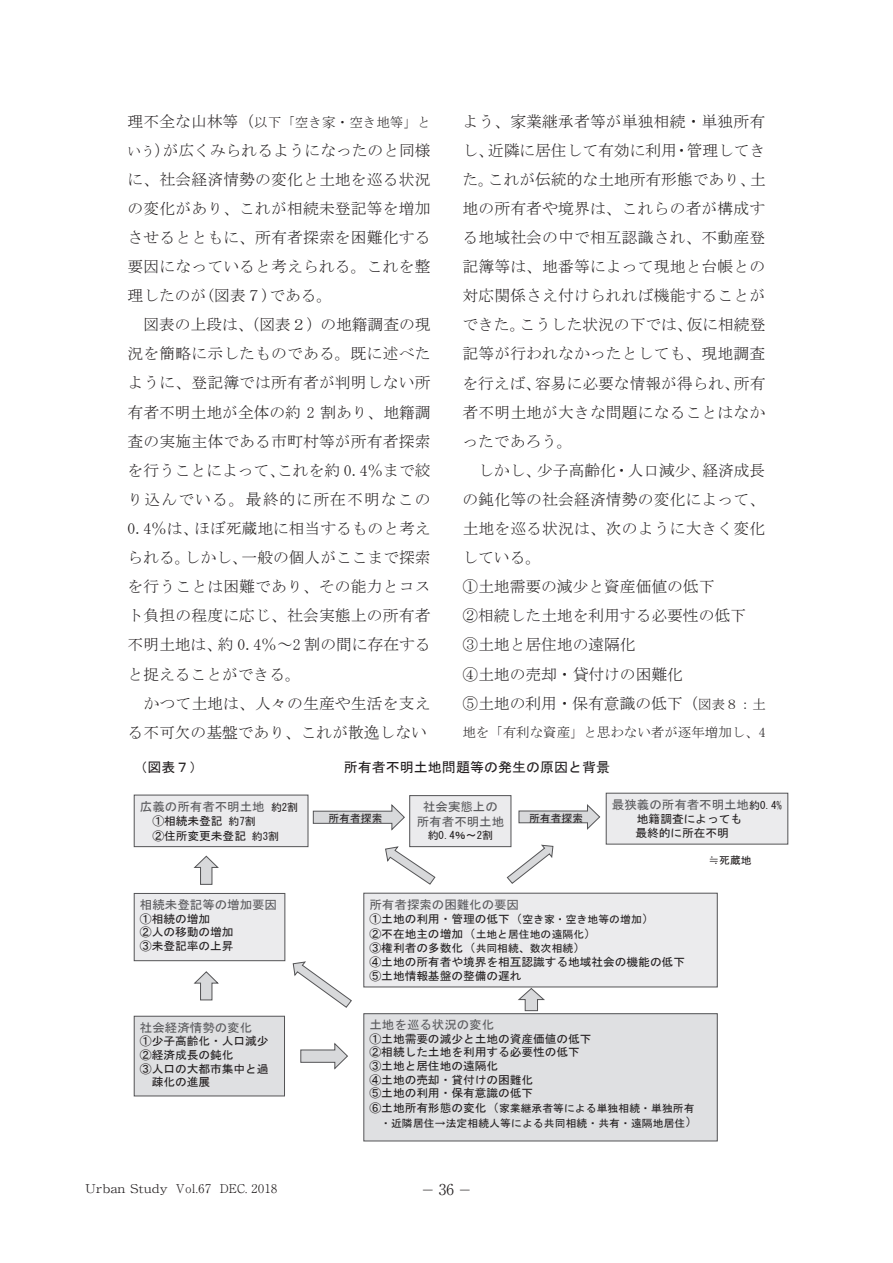
<style>
.page{position:relative;width:893px;height:1263px;background:#fff}
.page>*{position:absolute;margin:0;border:0;box-sizing:border-box;transform-origin:0 0}
.t1{font:15.75px "MS Mincho";letter-spacing:.01em;color:#231f20}
.t2{font:15.75px "MS Mincho";letter-spacing:.075em;color:#231f20}
.t3{font:13.65px "MS Gothic";color:#231f20}
.t4{font:13.5px "MS Mincho";color:#231f20}
.t5{font:300 13.5px "Ryumin Pro";color:#231f20;scale:1.3 1}
.t6{font:12.15px/14.5px "MS Gothic";color:#5a5a5d;text-align:center}
.t7{font:300 12px "Ryumin Pro";color:#231f20;scale:1.2 1}
.t8{font:11.4px/13.6px "MS Gothic";letter-spacing:-.005em;color:#231f20}
.t9{font:10.5px/14.5px "MS Gothic";color:#231f20}
.s1{font-size:15.75px}
.s2{font-size:13.5px}
.s3{font-size:10.5px;color:#231f20}
.s4{font-size:10.5px}
.s5{font-size:12.15px}
.s6{font-size:11.4px}
.s7{font-size:15px}
</style>
<div class="page">
<div style="left:134px;top:795px;width:174px;height:52px;background:#ebebed"></div>
<div style="left:134px;top:795px;width:174px;height:52px;border:1px solid #545456"></div>
<div style="left:410px;top:796px;width:101px;height:51px;background:#ebebed"></div>
<div style="left:409px;top:795px;width:102px;height:52px;border:1px solid #545456"></div>
<div style="left:606px;top:793px;width:182px;height:51px;background:#ebebed"></div>
<div style="left:606px;top:793px;width:182px;height:51px;border:1px solid #545456"></div>
<div style="left:134px;top:893px;width:151px;height:68px;background:#ebebed"></div>
<div style="left:134px;top:893px;width:151px;height:68px;border:1px solid #545456"></div>
<div style="left:364px;top:893px;width:353px;height:94px;background:#ebebed"></div>
<div style="left:363px;top:893px;width:355px;height:94px;border:1px solid #545456"></div>
<div style="left:134px;top:1016px;width:150px;height:80px;background:#dfe0e2"></div>
<div style="left:134px;top:1016px;width:151px;height:80px;border:1px solid #545456"></div>
<div style="left:364px;top:1014px;width:353px;height:127px;background:#dfe0e2"></div>
<div style="left:363px;top:1013px;width:355px;height:128px;border:1px solid #545456"></div>
<svg style="left:313px;top:804px;width:92px;height:27px"></svg>
<svg style="left:518px;top:804px;width:83px;height:26px"></svg>
<svg style="left:300px;top:1042px;width:48px;height:28px"></svg>
<svg style="left:506px;top:844px;width:48px;height:40px"></svg>
<svg style="left:385px;top:846px;width:51px;height:39px"></svg>
<svg style="left:193px;top:855px;width:26px;height:30px"></svg>
<svg style="left:517px;top:987px;width:29px;height:24px"></svg>
<svg style="left:292px;top:961px;width:60px;height:47px"></svg>
<svg style="left:193px;top:971px;width:26px;height:30px"></svg>
<p class="t4" style="left:128px;top:115px;width:304px"><span class="s1">理不全な山林等（</span>以下「空き家・空き地等」と</p>
<p class="t1" style="left:128px;top:142px;width:304px"><span class="s2">いう</span>）が広くみられるようになったのと同様</p>
<p class="t1" style="left:128px;top:171px;width:304px">に、社会経済情勢の変化と土地を巡る状況</p>
<p class="t1" style="left:128px;top:200px;width:304px">の変化があり、これが相続未登記等を増加</p>
<p class="t1" style="left:128px;top:229px;width:304px">させるとともに、所有者探索を困難化する</p>
<p class="t1" style="left:128px;top:258px;width:304px">要因になっていると考えられる。これを整</p>
<p class="t1" style="left:128px;top:288px;width:206px">理したのが(図表７)である。</p>
<p class="t1" style="left:143px;top:317px;width:289px">図表の上段は、（図表２）の地籍調査の現</p>
<p class="t1" style="left:128px;top:346px;width:304px">況を簡略に示したものである。既に述べた</p>
<p class="t1" style="left:128px;top:375px;width:304px">ように、登記簿では所有者が判明しない所</p>
<p class="t1" style="left:128px;top:404px;width:304px">有者不明土地が全体の約 2 割あり、地籍調</p>
<p class="t1" style="left:128px;top:433px;width:304px">査の実施主体である市町村等が所有者探索</p>
<p class="t1" style="left:128px;top:462px;width:304px">を行うことによって、これを約 0.4％まで絞</p>
<p class="t2" style="left:128px;top:491px;width:304px">り込んでいる。最終的に所在不明なこの</p>
<p class="t1" style="left:128px;top:520px;width:304px">0.4％は、ほぼ死蔵地に相当するものと考え</p>
<p class="t1" style="left:128px;top:550px;width:304px">られる。しかし、一般の個人がここまで探索</p>
<p class="t1" style="left:128px;top:579px;width:304px">を行うことは困難であり、その能力とコス</p>
<p class="t1" style="left:128px;top:608px;width:304px">ト負担の程度に応じ、社会実態上の所有者</p>
<p class="t1" style="left:128px;top:637px;width:304px">不明土地は、約 0.4％～2 割の間に存在する</p>
<p class="t1" style="left:128px;top:666px;width:175px">と捉えることができる。</p>
<p class="t1" style="left:143px;top:695px;width:289px">かつて土地は、人々の生産や生活を支え</p>
<p class="t1" style="left:128px;top:724px;width:301px">る不可欠の基盤であり、これが散逸しない</p>
<p class="t1" style="left:462px;top:113px;width:304px">よう、家業継承者等が単独相続・単独所有</p>
<p class="t1" style="left:462px;top:142px;width:304px">し、近隣に居住して有効に利用・管理してき</p>
<p class="t1" style="left:462px;top:171px;width:304px">た。これが伝統的な土地所有形態であり、土</p>
<p class="t1" style="left:462px;top:200px;width:304px">地の所有者や境界は、これらの者が構成す</p>
<p class="t1" style="left:462px;top:229px;width:304px">る地域社会の中で相互認識され、不動産登</p>
<p class="t1" style="left:462px;top:258px;width:304px">記簿等は、地番等によって現地と台帳との</p>
<p class="t1" style="left:462px;top:288px;width:304px">対応関係さえ付けられれば機能することが</p>
<p class="t1" style="left:462px;top:317px;width:304px">できた。こうした状況の下では、仮に相続登</p>
<p class="t1" style="left:462px;top:346px;width:304px">記等が行われなかったとしても、現地調査</p>
<p class="t1" style="left:462px;top:375px;width:304px">を行えば、容易に必要な情報が得られ、所有</p>
<p class="t1" style="left:462px;top:404px;width:304px">者不明土地が大きな問題になることはなか</p>
<p class="t1" style="left:462px;top:433px;width:112px">ったであろう。</p>
<p class="t1" style="left:478px;top:462px;width:289px">しかし、少子高齢化・人口減少、経済成長</p>
<p class="t1" style="left:462px;top:491px;width:304px">の鈍化等の社会経済情勢の変化によって、</p>
<p class="t1" style="left:462px;top:520px;width:304px">土地を巡る状況は、次のように大きく変化</p>
<p class="t1" style="left:462px;top:550px;width:80px">している。</p>
<p class="t1" style="left:462px;top:579px;width:253px">①土地需要の減少と資産価値の低下</p>
<p class="t1" style="left:462px;top:608px;width:285px">②相続した土地を利用する必要性の低下</p>
<p class="t1" style="left:462px;top:637px;width:175px">③土地と居住地の遠隔化</p>
<p class="t1" style="left:462px;top:666px;width:222px">④土地の売却・貸付けの困難化</p>
<p class="t1" style="left:462px;top:695px;width:305px">⑤土地の利用・保有意識の低下（<span class="s2">図表８：土</span></p>
<p class="t4" style="left:462px;top:725px;width:304px">地を「有利な資産」と思わない者が逐年増加し、4</p>
<p class="t3" style="left:134px;top:761px;width:72px">（図表７）</p>
<p class="t3" style="left:344px;top:761px;width:268px">所有者不明土地問題等の発生の原因と背景</p>
<p class="t6" style="left:140px;top:799px;width:160px">広義の所有者不明土地<span class="s3">約2割</span></p>
<p class="t8" style="left:152px;top:814px;width:128px;line-height:14.5px">①相続未登記<span class="s4">約7割<br></span>②住所変更未登記<span class="s4">約3割</span></p>
<p class="t6" style="left:612px;top:797px;width:171px">最狭義の所有者不明土地<span class="s3">約0.4%</span></p>
<p class="t8" style="left:635px;top:812px;width:108px">地籍調査によっても最終的に所在不明</p>
<p class="t6" style="left:417px;top:799px;width:89px">社会実態上の所有者不明土地</p>
<p class="t9" style="left:428px;top:827px;width:67px">約0.4％～2割</p>
<p class="t9" style="left:328px;top:811px;width:56px">所有者探索</p>
<p class="t9" style="left:529px;top:810px;width:56px">所有者探索</p>
<p class="t6" style="left:140px;top:897px;width:139px">相続未登記等の増加要因</p>
<p class="t8" style="left:140px;top:911px;width:95px">①相続の増加<br>②人の移動の増加<br>③未登記率の上昇</p>
<p class="t6" style="left:140px;top:1020px;width:114px">社会経済情勢の変化</p>
<p class="t8" style="left:140px;top:1034px;width:130px">①少子高齢化・人口減少</p>
<p class="t8" style="left:140px;top:1048px;width:95px">②経済成長の鈍化</p>
<p class="t8" style="left:140px;top:1062px;width:130px">③人口の大都市集中と過</p>
<p class="t8" style="left:152px;top:1075px;width:60px">疎化の進展</p>
<p class="t6" style="left:369px;top:897px;width:151px">所有者探索の困難化の要因</p>
<p class="t8" style="left:369px;top:912px;width:287px">①土地の利用・管理の低下<span class="s5">（</span><span class="s4">空き家・空き地等の増加</span><span class="s5">）</span></p>
<p class="t9" style="left:369px;top:927px;width:229px"><span class="s6">②不在地主の増加</span><span class="s5">（</span>土地と居住地の遠隔化<span class="s5">）<br></span><span class="s6">③権利者の多数化</span><span class="s5">（</span>共同相続、数次相続<span class="s5">）</span></p>
<p class="t8" style="left:369px;top:955px;width:317px">④土地の所有者や境界を相互認識する地域社会の機能の低下<br>⑤土地情報基盤の整備の遅れ</p>
<p class="t6" style="left:369px;top:1017px;width:126px">土地を巡る状況の変化</p>
<p class="t8" style="left:369px;top:1032px;width:224px">①土地需要の減少と土地の資産価値の低下<br>②相続した土地を利用する必要性の低下<br>③土地と居住地の遠隔化<br>④土地の売却・貸付けの困難化<br>⑤土地の利用・保有意識の低下</p>
<p class="t9" style="left:380px;top:1101px;width:319px;text-indent:-11px"><span class="s6">⑥土地所有形態の変化</span><span class="s5">（</span>家業継承者等による単独相続・単独所有・近隣居住→法定相続人等による共同相続・共有・遠隔地居住<span class="s5">）</span></p>
<p class="t9" style="left:708px;top:853px;width:45px">≒死蔵地</p>
<p class="t7" style="left:85px;top:1179px;width:162px">Urban Study Vol.67 DEC. 2018</p>
<p class="t5" style="left:419px;top:1179px;width:43px">−<span class="s7">36</span>−</p>
</div>
